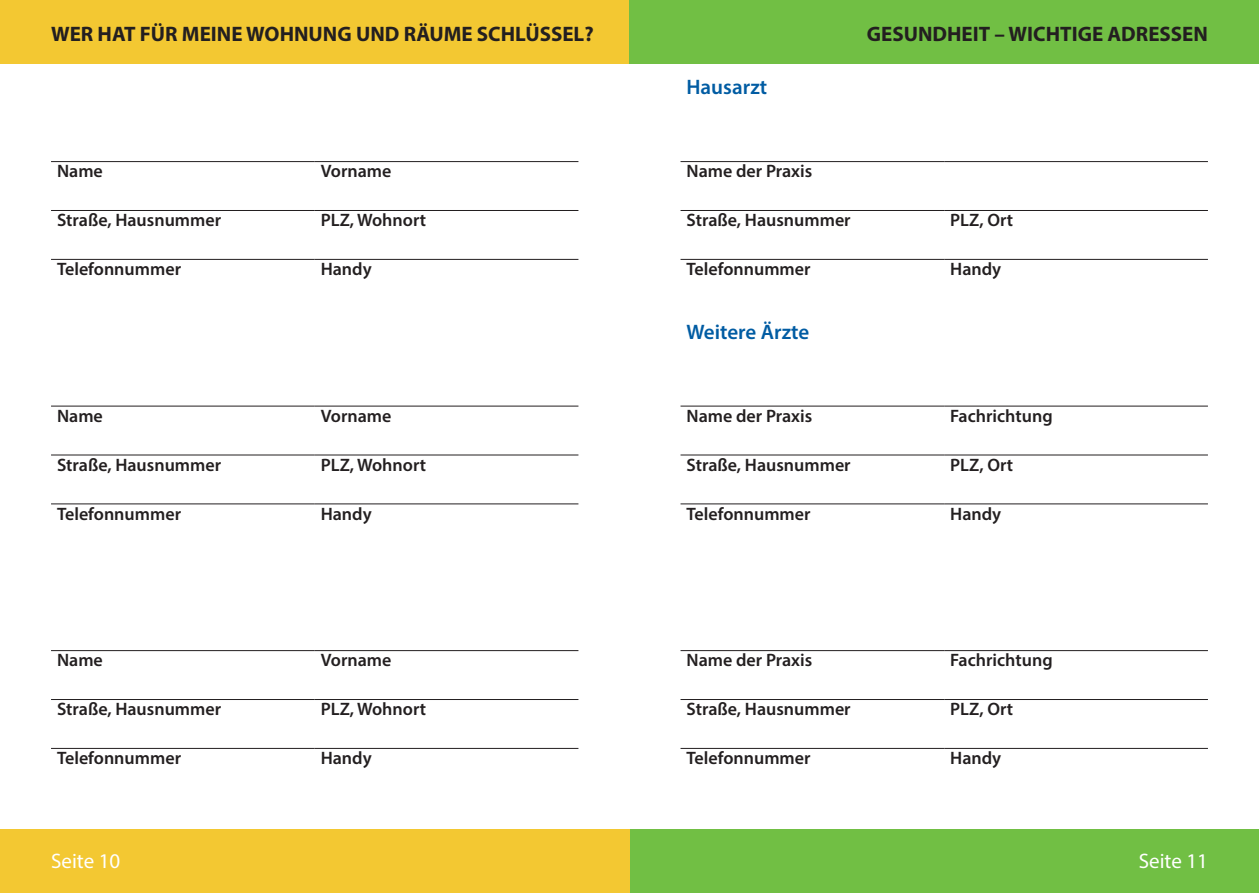
<style>
.page{position:relative;width:1259px;height:893px;background:#fff}
.page>*{position:absolute;margin:0;border:0;box-sizing:border-box;transform-origin:0 0}
.überschriften_links{font:700 21px "Myriad Pro";color:#231f20}
.überschriften{font:700 21px "Myriad Pro";color:#231f20}
.Überschriften_Text{font:600 21px "Myriad Pro";color:#015ca3}
.Seitenzahlen_links{font:21px "Myriad Pro";color:#fff}
.seitenzahl_rechts{font:21px "Myriad Pro";color:#fff}
.Unterschrift{font:600 18px "Myriad Pro";color:#231f20}
</style>
<div class="page">
<div style="left:629px;top:829px;width:630px;height:64px;background:#71bf44"></div>
<div style="left:0;top:829px;width:629px;height:64px;background:#f3c832"></div>
<div style="left:0;top:0;width:629px;height:64px;background:#f3c832"></div>
<div style="left:629px;top:0;width:630px;height:64px;background:#71bf44"></div>
<hr style="left:680px;top:161px;width:264px;height:1px;background:#231f20">
<hr style="left:944px;top:161px;width:264px;height:1px;background:#231f20">
<hr style="left:680px;top:406px;width:264px;height:1px;background:#231f20">
<hr style="left:944px;top:406px;width:264px;height:1px;background:#231f20">
<hr style="left:680px;top:650px;width:264px;height:1px;background:#231f20">
<hr style="left:944px;top:650px;width:264px;height:1px;background:#231f20">
<hr style="left:680px;top:210px;width:264px;height:1px;background:#231f20">
<hr style="left:944px;top:210px;width:264px;height:1px;background:#231f20">
<hr style="left:680px;top:259px;width:264px;height:1px;background:#231f20">
<hr style="left:944px;top:259px;width:264px;height:1px;background:#231f20">
<hr style="left:680px;top:455px;width:264px;height:1px;background:#231f20">
<hr style="left:944px;top:455px;width:264px;height:1px;background:#231f20">
<hr style="left:680px;top:503px;width:264px;height:1px;background:#231f20">
<hr style="left:944px;top:503px;width:264px;height:1px;background:#231f20">
<hr style="left:680px;top:699px;width:264px;height:1px;background:#231f20">
<hr style="left:944px;top:699px;width:264px;height:1px;background:#231f20">
<hr style="left:680px;top:748px;width:264px;height:1px;background:#231f20">
<hr style="left:944px;top:748px;width:264px;height:1px;background:#231f20">
<hr style="left:51px;top:161px;width:264px;height:1px;background:#231f20">
<hr style="left:315px;top:161px;width:263px;height:1px;background:#231f20">
<hr style="left:51px;top:210px;width:264px;height:1px;background:#231f20">
<hr style="left:315px;top:210px;width:263px;height:1px;background:#231f20">
<hr style="left:51px;top:259px;width:264px;height:1px;background:#231f20">
<hr style="left:315px;top:259px;width:263px;height:1px;background:#231f20">
<hr style="left:51px;top:503px;width:264px;height:1px;background:#231f20">
<hr style="left:315px;top:503px;width:263px;height:1px;background:#231f20">
<hr style="left:51px;top:650px;width:264px;height:1px;background:#231f20">
<hr style="left:315px;top:650px;width:263px;height:1px;background:#231f20">
<hr style="left:51px;top:699px;width:264px;height:1px;background:#231f20">
<hr style="left:315px;top:699px;width:263px;height:1px;background:#231f20">
<hr style="left:51px;top:406px;width:264px;height:1px;background:#231f20">
<hr style="left:315px;top:406px;width:263px;height:1px;background:#231f20">
<hr style="left:51px;top:455px;width:264px;height:1px;background:#231f20">
<hr style="left:315px;top:455px;width:263px;height:1px;background:#231f20">
<hr style="left:51px;top:748px;width:264px;height:1px;background:#231f20">
<hr style="left:315px;top:748px;width:263px;height:1px;background:#231f20">
<p class="überschriften_links" style="left:51px;top:20px;width:544px">WER HAT FÜR MEINE WOHNUNG UND RÄUME SCHLÜSSEL?</p>
<p class="Unterschrift" style="left:57px;top:160px;width:47px">Name</p>
<p class="Unterschrift" style="left:321px;top:160px;width:72px">Vorname</p>
<p class="Unterschrift" style="left:57px;top:209px;width:166px">Straße, Hausnummer</p>
<p class="Unterschrift" style="left:321px;top:209px;width:107px">PLZ, Wohnort</p>
<p class="Unterschrift" style="left:57px;top:258px;width:126px">Telefonnummer</p>
<p class="Unterschrift" style="left:321px;top:258px;width:52px">Handy</p>
<p class="Unterschrift" style="left:57px;top:404px;width:47px">Name</p>
<p class="Unterschrift" style="left:321px;top:404px;width:72px">Vorname</p>
<p class="Unterschrift" style="left:57px;top:453px;width:166px">Straße, Hausnummer</p>
<p class="Unterschrift" style="left:321px;top:453px;width:107px">PLZ, Wohnort</p>
<p class="Unterschrift" style="left:57px;top:502px;width:126px">Telefonnummer</p>
<p class="Unterschrift" style="left:321px;top:502px;width:52px">Handy</p>
<p class="Unterschrift" style="left:57px;top:649px;width:47px">Name</p>
<p class="Unterschrift" style="left:321px;top:649px;width:72px">Vorname</p>
<p class="Unterschrift" style="left:57px;top:698px;width:166px">Straße, Hausnummer</p>
<p class="Unterschrift" style="left:321px;top:698px;width:107px">PLZ, Wohnort</p>
<p class="Unterschrift" style="left:57px;top:746px;width:126px">Telefonnummer</p>
<p class="Unterschrift" style="left:321px;top:746px;width:52px">Handy</p>
<p class="Überschriften_Text" style="left:686px;top:74px;width:82px">Hausarzt</p>
<p class="überschriften" style="left:867px;top:20px;width:342px">GESUNDHEIT – WICHTIGE ADRESSEN</p>
<p class="Unterschrift" style="left:686px;top:160px;width:127px">Name der Praxis</p>
<p class="Unterschrift" style="left:686px;top:209px;width:166px">Straße, Hausnummer</p>
<p class="Unterschrift" style="left:950px;top:209px;width:64px">PLZ, Ort</p>
<p class="Unterschrift" style="left:686px;top:258px;width:126px">Telefonnummer</p>
<p class="Unterschrift" style="left:950px;top:258px;width:52px">Handy</p>
<p class="Überschriften_Text" style="left:686px;top:318px;width:124px">Weitere Ärzte</p>
<p class="Unterschrift" style="left:686px;top:404px;width:127px">Name der Praxis</p>
<p class="Unterschrift" style="left:950px;top:404px;width:104px">Fachrichtung</p>
<p class="Unterschrift" style="left:686px;top:453px;width:166px">Straße, Hausnummer</p>
<p class="Unterschrift" style="left:950px;top:453px;width:64px">PLZ, Ort</p>
<p class="Unterschrift" style="left:686px;top:502px;width:126px">Telefonnummer</p>
<p class="Unterschrift" style="left:950px;top:502px;width:52px">Handy</p>
<p class="Unterschrift" style="left:686px;top:649px;width:127px">Name der Praxis</p>
<p class="Unterschrift" style="left:950px;top:649px;width:104px">Fachrichtung</p>
<p class="Unterschrift" style="left:686px;top:698px;width:166px">Straße, Hausnummer</p>
<p class="Unterschrift" style="left:950px;top:698px;width:64px">PLZ, Ort</p>
<p class="Unterschrift" style="left:686px;top:746px;width:126px">Telefonnummer</p>
<p class="Unterschrift" style="left:950px;top:746px;width:52px">Handy</p>
<p class="Seitenzahlen_links" style="left:51px;top:848px;width:71px">Seite 10</p>
<p class="seitenzahl_rechts" style="left:1138px;top:848px;width:71px">Seite 11</p>
</div>
